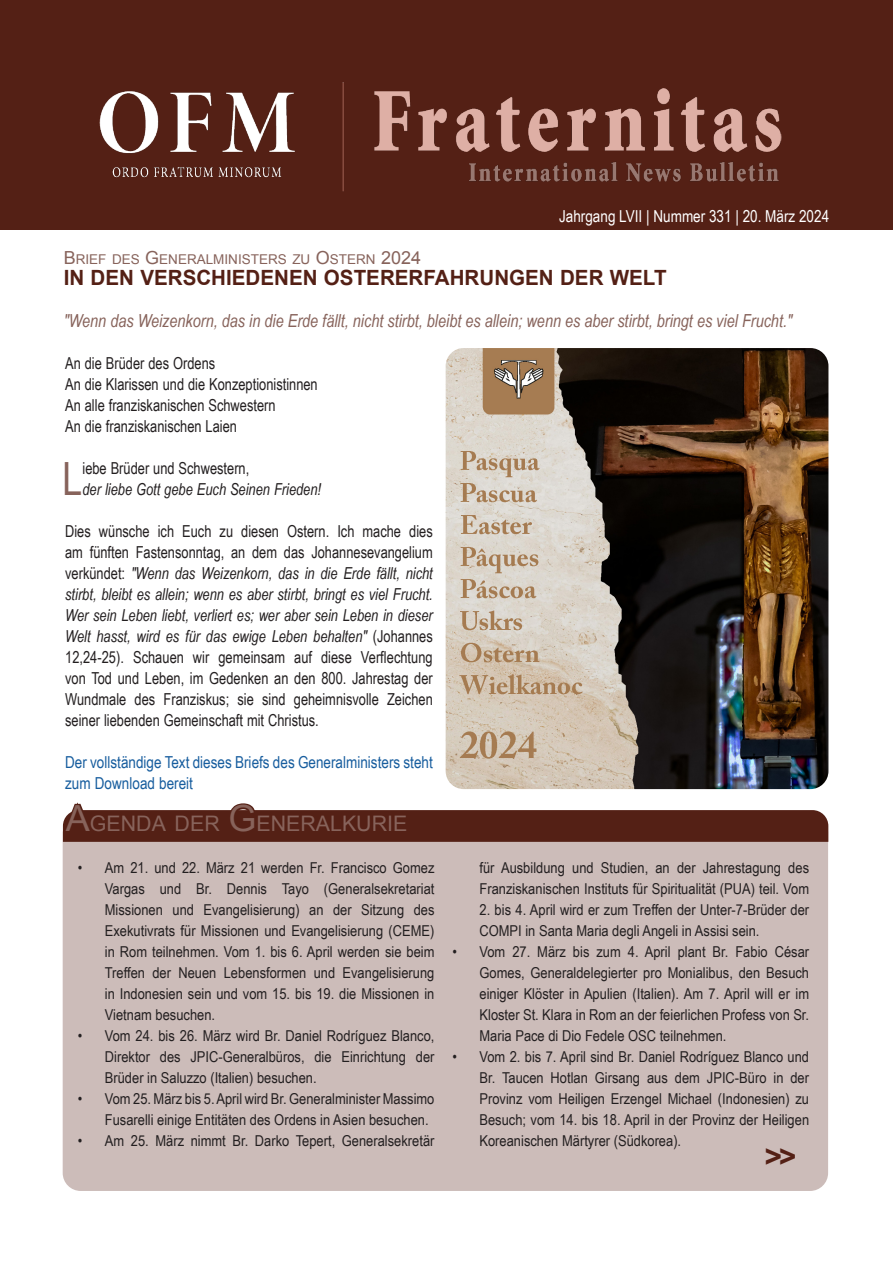
<style>
.page{position:relative;width:893px;height:1263px;background:#fff}
.page>*{position:absolute;margin:0;border:0;box-sizing:border-box;transform-origin:0 0}
.Titolo{font:45.9px "Arial Narrow";color:#87635b;scale:.95 1}
.Testo_sinEspacio{font:italic 700 30px "Arial";color:#542015}
.Titolo_piccolo{font:21.3px "Arial";color:#87635b}
.Titolo-2{font:700 21px "Arial";color:#542015}
.Testo_normal{font:italic 18px "Arial Narrow";color:#87635b}
.Titolo-3{font:16.5px/21px "Arial Narrow";color:#231f20;text-align:justify;scale:.95 1}
.Titolo-4{font:16.5px/21px "Arial Narrow";color:#175d9e}
.t1{font:16.5px "Arial Narrow";color:#fff}
.Titolo-5{font:italic 16.5px "Arial Narrow";color:#231f20;scale:.95 1}
.t2{font:15px/21px "Arial Narrow";color:#231f20;text-align:justify;scale:1.05 1}
.Titolo_piccolo-2{font:13.5px "Arial";color:#87635b}
.s1{font-size:18px}
.s2{font-style:italic}
.s3{font-size:36px;color:#542015}
</style>
<div class="page">
<div style="left:0;top:0;width:893px;height:230px;background:#542015"></div>
<img style="left:99px;top:82px;width:683px;height:110px">
<div style="left:63px;top:842px;width:765px;height:349px;background:#ccbcb9"></div>
<div style="left:63px;top:810px;width:765px;height:32px;background:#542015"></div>
<img style="left:446px;top:348px;width:382px;height:441px">
<p class="t1" style="left:559px;top:204px;width:272px">Jahrgang LVII | Nummer 331 | 20. März 2024</p>
<p class="Titolo_piccolo-2" style="left:64px;top:250px;width:359px"><span class="s1">B</span>RIEF DES <span class="s1">G</span>ENERALMINISTERS ZU <span class="s1">O</span>STERN <span class="s1">2024</span></p>
<p class="Titolo-2" style="left:64px;top:264px;width:604px">IN DEN VERSCHIEDENEN OSTERERFAHRUNGEN DER WELT</p>
<p class="Testo_normal" style="left:64px;top:308px;width:730px">"Wenn das Weizenkorn, das in die Erde fällt, nicht stirbt, bleibt es allein; wenn es aber stirbt, bringt es viel Frucht."</p>
<p class="Titolo-3" style="left:65px;top:352px;width:159px">An die Brüder des Ordens</p>
<p class="Titolo-3" style="left:65px;top:373px;width:267px">An die Klarissen und die Konzeptionistinnen</p>
<p class="Titolo-3" style="left:65px;top:394px;width:223px">An alle franziskanischen Schwestern</p>
<p class="Titolo-3" style="left:65px;top:415px;width:182px">An die franziskanischen Laien</p>
<p class="Titolo" style="left:63px;top:445px;width:22px">L</p>
<p class="Titolo-3" style="left:82px;top:457px;width:177px">iebe Brüder und Schwestern,</p>
<p class="Titolo-5" style="left:82px;top:478px;width:253px">der liebe Gott gebe Euch Seinen Frieden!</p>
<p class="Titolo-3" style="left:65px;top:520px;width:389px">Dies wünsche ich Euch zu diesen Ostern. Ich mache dies am fünften Fastensonntag, an dem das Johannesevangelium verkündet: <span class="s2">"Wenn das Weizenkorn, das in die Erde fällt, nicht stirbt, bleibt es allein; wenn es aber stirbt, bringt es viel Frucht.<br>Wer sein Leben liebt, verliert es; wer aber sein Leben in dieser Welt hasst, wird es für das ewige Leben behalten"</span> (Johannes 12,24-25). Schauen wir gemeinsam auf diese Verflechtung von Tod und Leben, im Gedenken an den 800. Jahrestag der Wundmale des Franziskus; sie sind geheimnisvolle Zeichen seiner liebenden Gemeinschaft mit Christus.</p>
<p class="Titolo-4" style="left:65px;top:751px;width:369px">Der vollständige Text dieses Briefs des Generalministers steht zum Download bereit</p>
<p class="Titolo_piccolo" style="left:66px;top:810px;width:343px"><span class="s3">A</span>GENDA DER <span class="s3">G</span>ENERALKURIE</p>
<p class="t2" style="left:105px;top:857px;width:315px;text-indent:-27px">• Am 21. und 22. März 21 werden Fr. Francisco Gomez Vargas und Br. Dennis Tayo (Generalsekretariat Missionen und Evangelisierung) an der Sitzung des Exekutivrats für Missionen und Evangelisierung (CEME) in Rom teilnehmen. Vom 1. bis 6. April werden sie beim Treffen der Neuen Lebensformen und Evangelisierung in Indonesien sein und vom 15. bis 19. die Missionen in Vietnam besuchen.</p>
<p class="t2" style="left:105px;top:1025px;width:315px;text-indent:-27px">• Vom 24. bis 26. März wird Br. Daniel Rodríguez Blanco, Direktor des JPIC-Generalbüros, die Einrichtung der Brüder in Saluzzo (Italien) besuchen.</p>
<p class="t2" style="left:105px;top:1088px;width:315px;text-indent:-27px">• Vom 25. März bis 5. April wird Br. Generalminister Massimo<br>Fusarelli einige Entitäten des Ordens in Asien besuchen.</p>
<p class="t2" style="left:78px;top:1130px;width:341px">• Am 25. März nimmt Br. Darko Tepert, Generalsekretär</p>
<p class="t2" style="left:479px;top:857px;width:315px">für Ausbildung und Studien, an der Jahrestagung des<br>Franziskanischen Instituts für Spiritualität (PUA) teil. Vom</p>
<p class="t2" style="left:479px;top:899px;width:315px">2. bis 4. April wird er zum Treffen der Unter-7-Brüder der<br>COMPI in Santa Maria degli Angeli in Assisi sein.</p>
<p class="t2" style="left:479px;top:941px;width:315px;text-indent:-27px">• Vom 27. März bis zum 4. April plant Br. Fabio César Gomes, Generaldelegierter pro Monialibus, den Besuch einiger Klöster in Apulien (Italien). Am 7. April will er im Kloster St. Klara in Rom an der feierlichen Profess von Sr.<br>Maria Pace di Dio Fedele OSC teilnehmen.</p>
<p class="t2" style="left:479px;top:1046px;width:315px;text-indent:-27px">• Vom 2. bis 7. April sind Br. Daniel Rodríguez Blanco und Br. Taucen Hotlan Girsang aus dem JPIC-Büro in der Provinz vom Heiligen Erzengel Michael (Indonesien) zu Besuch; vom 14. bis 18. April in der Provinz der Heiligen Koreanischen Märtyrer (Südkorea).</p>
<p class="Testo_sinEspacio" style="left:763px;top:1137px;width:34px">&gt;&gt;</p>
</div>
